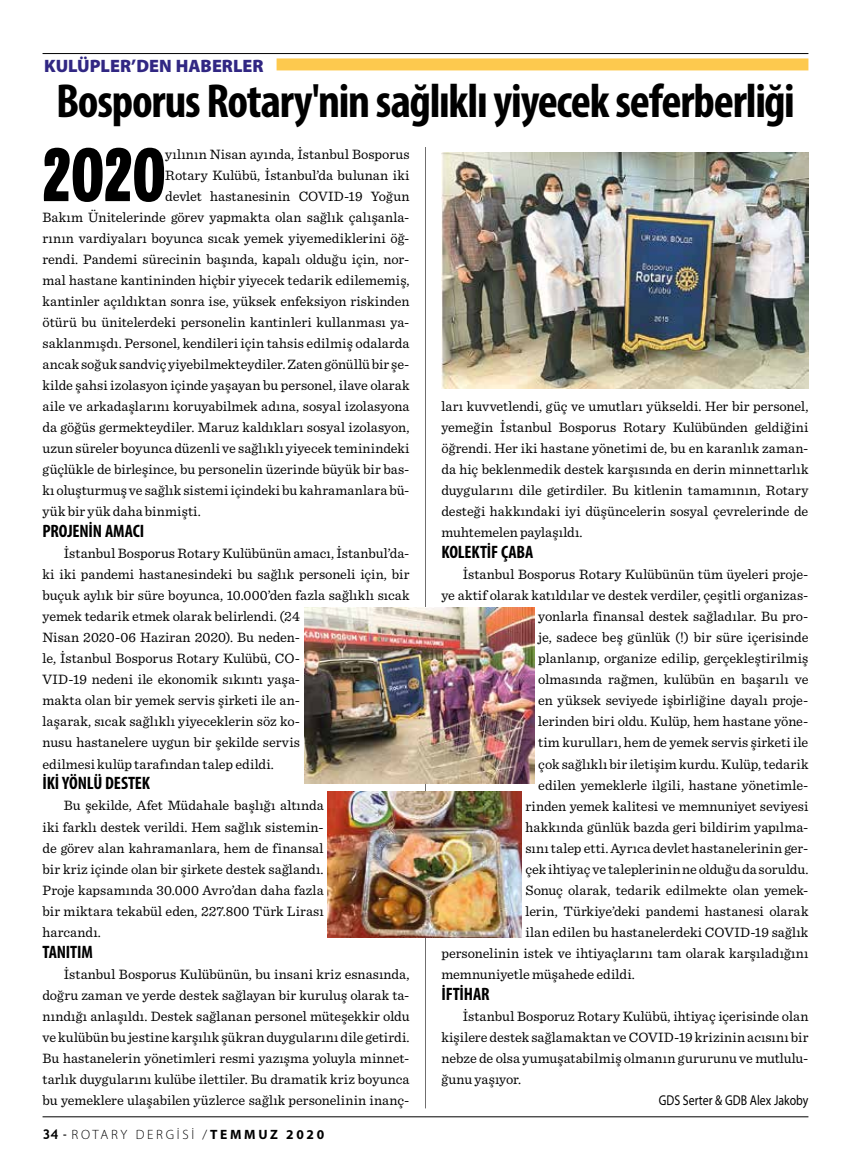
<style>
.page{position:relative;width:851px;height:1170px;background:#fff}
.page>*{position:absolute;margin:0;border:0;box-sizing:border-box;transform-origin:0 0}
.t1{font:800 71.4px "Tablet Gothic Condensed";color:#000}
.t2{font:700 condensed 48px "Myriad Pro";letter-spacing:-.025em;color:#000}
.t3{font:700 condensed 18px "Myriad Pro";letter-spacing:-.01em;color:#000}
.t4{font:900 18px "Myriad Pro";color:#312783}
.t5{font:14.25px/21px "Sentinel";letter-spacing:.005em;color:#000;text-align:justify}
.t6{font:14.25px "Myriad Pro";color:#000;scale:.83 1}
.t7{font:300 13.5px "Myriad Pro";letter-spacing:.2em;color:#000}
.s1{font-family:"Trebuchet MS";font-weight:700}
.s2{font-family:"Trebuchet MS";font-weight:400}
.s3{font-weight:700}
</style>
<div class="page">
<hr style="left:43px;top:53px;width:765px;height:1px;background:#000">
<div style="left:276px;top:58px;width:532px;height:12px;background:#fdc94e"></div>
<hr style="left:425px;top:937px;width:1px;height:171px;background:#706f6f">
<hr style="left:425px;top:147px;width:1px;height:460px;background:#706f6f">
<img style="left:441px;top:152px;width:367px;height:236px">
<img style="left:304px;top:607px;width:230px;height:176px">
<img style="left:328px;top:791px;width:193px;height:146px">
<hr style="left:43px;top:1116px;width:765px;height:1px;background:#000">
<p class="t4" style="left:44px;top:54px;width:221px">KULÜPLER’DEN HABERLER</p>
<h2 class="t2" style="left:56px;top:71px;width:740px">Bosporus Rotary'nin sağlıklı yiyecek seferberliği</h2>
<h1 class="t1" style="left:40px;top:120px;width:127px">2020</h1>
<p class="t5" style="left:165px;top:143px;width:246px">yılının Nisan ayında, İstanbul Bosporus</p>
<p class="t5" style="left:165px;top:164px;width:246px">Rotary Kulübü, İstanbul’da bulunan iki</p>
<p class="t5" style="left:165px;top:185px;width:246px">devlet hastanesinin COVID-19 Yoğun</p>
<p class="t5" style="left:43px;top:206px;width:368px">Bakım Ünitelerinde görev yapmakta olan sağlık çalışanla-</p>
<p class="t5" style="left:43px;top:227px;width:368px">rının vardiyaları boyunca sıcak yemek yiyemediklerini öğ-</p>
<p class="t5" style="left:43px;top:248px;width:368px">rendi. Pandemi sürecinin başında, kapalı olduğu için, nor-</p>
<p class="t5" style="left:43px;top:269px;width:368px">mal hastane kantininden hiçbir yiyecek tedarik edilememiş,</p>
<p class="t5" style="left:43px;top:290px;width:368px">kantinler açıldıktan sonra ise, yüksek enfeksiyon riskinden</p>
<p class="t5" style="left:43px;top:311px;width:368px">ötürü bu ünitelerdeki personelin kantinleri kullanması ya-</p>
<p class="t5" style="left:43px;top:332px;width:368px">saklanmışdı. Personel, kendileri için tahsis edilmiş odalarda</p>
<p class="t5" style="left:43px;top:353px;width:368px">ancak soğuk sandviç yiyebilmekteydiler. Zaten gönüllü bir şe-</p>
<p class="t5" style="left:43px;top:374px;width:368px">kilde şahsi izolasyon içinde yaşayan bu personel, ilave olarak</p>
<p class="t5" style="left:43px;top:395px;width:368px">aile ve arkadaşlarını koruyabilmek adına, sosyal izolasyona</p>
<p class="t5" style="left:43px;top:416px;width:368px">da göğüs germekteydiler. Maruz kaldıkları sosyal izolasyon,</p>
<p class="t5" style="left:43px;top:437px;width:368px">uzun süreler boyunca düzenli ve sağlıklı yiyecek teminindeki</p>
<p class="t5" style="left:43px;top:458px;width:368px">güçlükle de birleşince, bu personelin üzerinde büyük bir bas-</p>
<p class="t5" style="left:43px;top:479px;width:368px">kı oluşturmuş ve sağlık sistemi içindeki bu kahramanlara bü-</p>
<p class="t5" style="left:43px;top:500px;width:160px">yük bir yük daha binmişti.</p>
<p class="t3" style="left:43px;top:520px;width:103px">PROJENİN AMACI</p>
<p class="t5" style="left:43px;top:542px;width:368px;text-align:left;text-indent:21px">İstanbul Bosporus Rotary Kulübünün amacı, İstanbul’da&shy;ki iki pandemi hastanesindeki bu sağlık personeli için, bir buçuk aylık bir süre boyunca, 10.000’den fazla sağlıklı sıcak yemek tedarik etmek olarak belirlendi. (24<br>Nisan 2020-06 Haziran 2020). Bu neden-<br>le, İstanbul Bosporus Rotary Kulübü, CO-<br>VID-19 nedeni ile ekonomik sıkıntı yaşa-<br>makta olan bir yemek servis şirketi ile an-<br>laşarak, sıcak sağlıklı yiyeceklerin söz ko-<br>nusu hastanelere uygun bir şekilde servis<br>edilmesi kulüp tarafından talep edildi.</p>
<p class="t3" style="left:43px;top:772px;width:109px">İKİ YÖNLÜ DESTEK</p>
<p class="t5" style="left:43px;top:794px;width:282px;text-indent:21px">Bu şekilde, Afet Müdahale başlığı altında iki farklı destek verildi. Hem sağlık sistemin&shy;de görev alan kahramanlara, hem de finansal bir kriz içinde olan bir şirkete destek sağlandı.<br>Proje kapsamında 30.000 Avro’dan daha fazla bir miktara tekabül eden, 227.800 Türk Lirası harcandı.</p>
<p class="t3" style="left:43px;top:940px;width:52px">TANITIM</p>
<p class="t5" style="left:43px;top:962px;width:368px;text-indent:21px">İstanbul Bosporus Kulübünün, bu insani kriz esnasında, doğru zaman ve yerde destek sağlayan bir kuruluş olarak ta&shy;nındığı anlaşıldı. Destek sağlanan personel müteşekkir oldu ve kulübün bu jestine karşılık şükran duygularını dile getirdi.<br>Bu hastanelerin yönetimleri resmi yazışma yoluyla minnet&shy;tarlık duygularını kulübe ilettiler. Bu dramatik kriz boyunca bu yemeklere ulaşabilen yüzlerce sağlık personelinin inanç-</p>
<p class="t7" style="left:43px;top:1126px;width:283px"><span class="s1">34</span> <span class="s2">-</span> ROTARY DERGİSİ /<span class="s3">TEMMUZ 2020</span></p>
<p class="t5" style="left:441px;top:395px;width:368px">ları kuvvetlendi, güç ve umutları yükseldi. Her bir personel, yemeğin İstanbul Bosporus Rotary Kulübünden geldiğini öğrendi. Her iki hastane yönetimi de, bu en karanlık zaman&shy;da hiç beklenmedik destek karşısında en derin minnettarlık duygularını dile getirdiler. Bu kitlenin tamamının, Rotary desteği hakkındaki iyi düşüncelerin sosyal çevrelerinde de muhtemelen paylaşıldı.</p>
<p class="t3" style="left:441px;top:541px;width:93px">KOLEKTİF ÇABA</p>
<p class="t5" style="left:462px;top:563px;width:347px">İstanbul Bosporus Rotary Kulübünün tüm üyeleri proje-</p>
<p class="t5" style="left:441px;top:584px;width:368px">ye aktif olarak katıldılar ve destek verdiler, çeşitli organizas-</p>
<p class="t5" style="left:538px;top:605px;width:271px">yonlarla finansal destek sağladılar. Bu pro-</p>
<p class="t5" style="left:538px;top:626px;width:272px">je, sadece beş günlük (!) bir süre içerisinde</p>
<p class="t5" style="left:538px;top:647px;width:271px">planlanıp, organize edilip, gerçekleştirilmiş</p>
<p class="t5" style="left:538px;top:668px;width:272px">olmasında rağmen, kulübün en başarılı ve</p>
<p class="t5" style="left:538px;top:689px;width:271px">en yüksek seviyede işbirliğine dayalı proje-</p>
<p class="t5" style="left:538px;top:710px;width:271px">lerinden biri oldu. Kulüp, hem hastane yöne-</p>
<p class="t5" style="left:538px;top:731px;width:271px">tim kurulları, hem de yemek servis şirketi ile</p>
<p class="t5" style="left:538px;top:752px;width:272px">çok sağlıklı bir iletişim kurdu. Kulüp, tedarik</p>
<p class="t5" style="left:538px;top:773px;width:271px">edilen yemeklerle ilgili, hastane yönetimle-</p>
<p class="t5" style="left:525px;top:794px;width:284px">rinden yemek kalitesi ve memnuniyet seviyesi</p>
<p class="t5" style="left:525px;top:815px;width:284px">hakkında günlük bazda geri bildirim yapılma-</p>
<p class="t5" style="left:525px;top:836px;width:284px">sını talep etti. Ayrıca devlet hastanelerinin ger-</p>
<p class="t5" style="left:525px;top:857px;width:284px">çek ihtiyaç ve taleplerinin ne olduğu da soruldu.</p>
<p class="t5" style="left:525px;top:878px;width:284px">Sonuç olarak, tedarik edilmekte olan yemek-</p>
<p class="t5" style="left:525px;top:899px;width:284px">lerin, Türkiye’deki pandemi hastanesi olarak</p>
<p class="t5" style="left:525px;top:920px;width:284px">ilan edilen bu hastanelerdeki COVID-19 sağlık</p>
<p class="t5" style="left:441px;top:941px;width:368px">personelinin istek ve ihtiyaçlarını tam olarak karşıladığını</p>
<p class="t5" style="left:441px;top:962px;width:195px">memnuniyetle müşahede edildi.</p>
<p class="t3" style="left:441px;top:982px;width:50px">İFTİHAR</p>
<p class="t5" style="left:441px;top:1004px;width:368px;text-indent:21px">İstanbul Bosporuz Rotary Kulübü, ihtiyaç içerisinde olan kişilere destek sağlamaktan ve COVID-19 krizinin acısını bir nebze de olsa yumuşatabilmiş olmanın gururunu ve mutlulu&shy;ğunu yaşıyor.</p>
<p class="t6" style="left:658px;top:1090px;width:182px">GDS Serter &amp; GDB Alex Jakoby</p>
</div>
